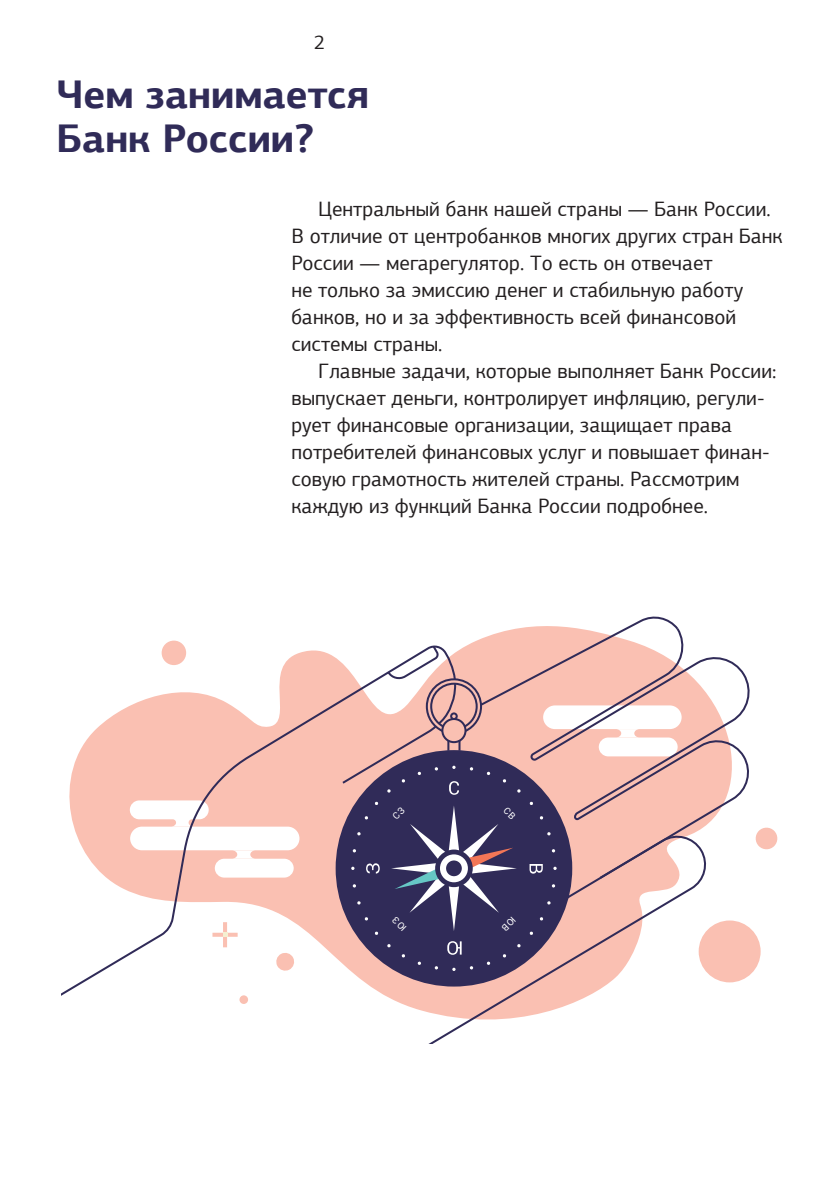
<style>
.page{position:relative;width:840px;height:1191px;background:#fff}
.page>*{position:absolute;margin:0;border:0;box-sizing:border-box;transform-origin:0 0}
.t1{font:700 40px/44px "PF Agora Sans Pro";color:#302b58}
.t2{font:20.8px/27px "PF Agora Sans Pro";color:#231f20}
.t3{font:20px "PF Agora Sans Pro";color:#231f20}
</style>
<div class="page">
<svg style="left:755px;top:827px;width:23px;height:23px"></svg>
<svg style="left:161px;top:640px;width:25px;height:25px"></svg>
<div style="left:698px;top:920px;width:62px;height:62px;background:#fac0b2;border-radius:50%"></div>
<svg style="left:457px;top:880px;width:251px;height:150px"></svg>
<svg style="left:62px;top:642px;width:395px;height:401px"></svg>
<svg style="left:546px;top:629px;width:204px;height:251px"></svg>
<div style="left:335px;top:750px;width:237px;height:236px;background:#302b58;border-radius:50%"></div>
<svg style="left:486px;top:961px;width:4px;height:4px"></svg>
<svg style="left:529px;top:931px;width:4px;height:4px"></svg>
<svg style="left:374px;top:931px;width:4px;height:4px"></svg>
<svg style="left:417px;top:961px;width:4px;height:4px"></svg>
<svg style="left:340px;top:616px;width:339px;height:178px"></svg>
<svg style="left:529px;top:864px;width:13px;height:9px"></svg>
<svg style="left:366px;top:863px;width:13px;height:10px"></svg>
<svg style="left:447px;top:941px;width:14px;height:13px"></svg>
<svg style="left:391px;top:806px;width:125px;height:125px"></svg>
<p class="t3" style="left:314px;top:30px;width:13px">2</p>
<h1 class="t1" style="left:57px;top:72px;width:314px">Чем занимается<br>Банк России?</h1>
<p class="t2" style="left:291px;top:195px;width:492px;text-indent:27px">Центральный банк нашей страны — Банк России.<br>В отличие от центробанков многих других стран Банк России — мегарегулятор. То есть он отвечает<br>не только за эмиссию денег и стабильную работу банков, но и за эффективность всей финансовой системы страны.</p>
<p class="t2" style="left:291px;top:357px;width:486px;text-indent:27px">Главные задачи, которые выполняет Банк России: выпускает деньги, контролирует инфляцию, регули&shy;рует финансовые организации, защищает права потребителей финансовых услуг и повышает финан&shy;совую грамотность жителей страны. Рассмотрим каждую из функций Банка России подробнее.</p>
</div>
